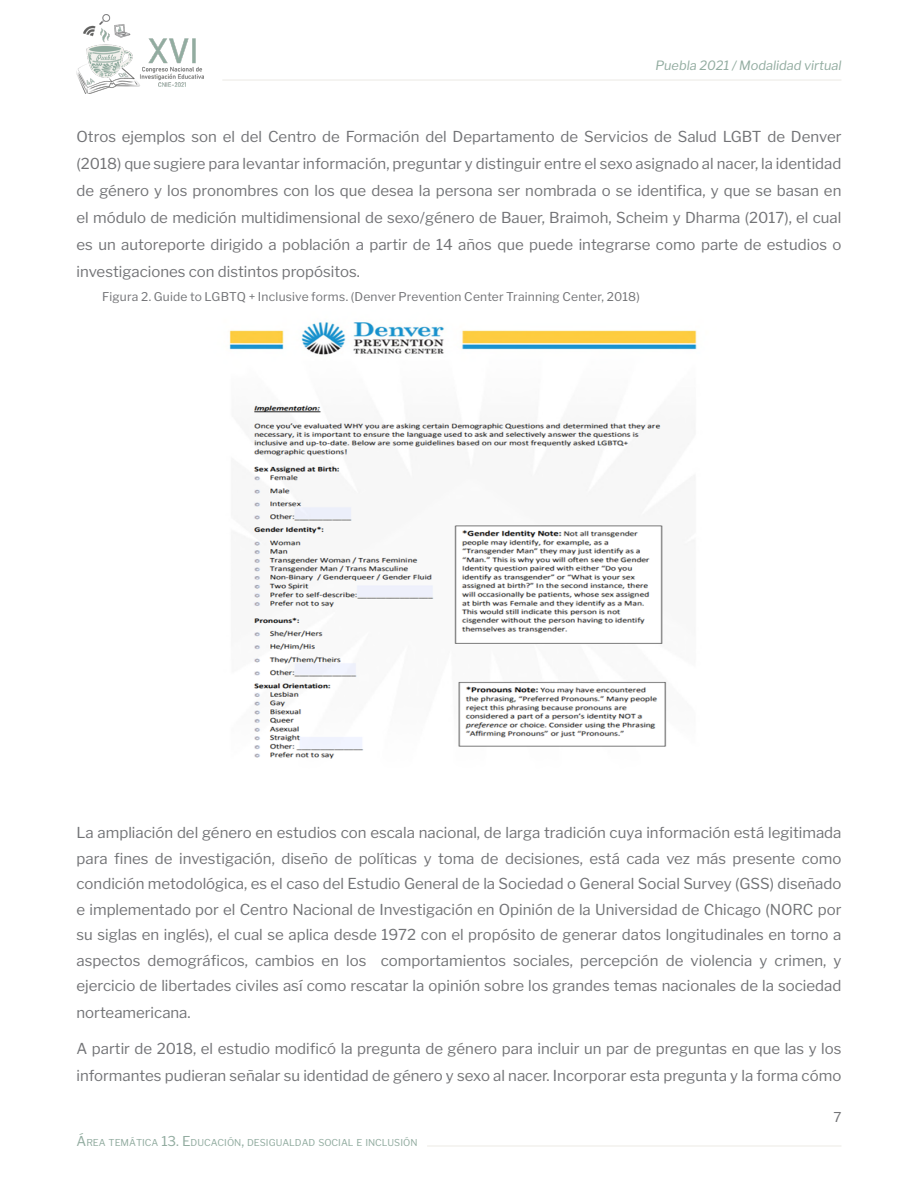
<style>
.page{position:relative;width:918px;height:1188px;background:#fff}
.page>*{position:absolute;margin:0;border:0;box-sizing:border-box;transform-origin:0 0}
.parrafo_general{font:15px/27px "Libre Franklin";color:#727376;text-align:justify}
.t1{font:13.5px "Libre Franklin";color:#727376}
.t2{font:italic 12.75px "Libre Franklin";color:#92aca0}
.PIES_DE_IMAGEN{font:12px "Libre Franklin";letter-spacing:.015em;color:#727376}
.t3{font:9.45px "Libre Franklin";color:#92aca0}
.s1{font-size:13.5px}
.s2{font-style:inherit}
</style>
<div class="page">
<hr style="left:222px;top:79px;width:619px;height:2px;background:#f2f1ed">
<img style="left:77px;top:15px;width:126px;height:79px">
<hr style="left:427px;top:1145px;width:414px;height:2px;background:#f2f1ed">
<img style="left:229px;top:322px;width:468px;height:437px">
<p class="t2" style="left:655px;top:58px;width:187px">Puebla 2021 / Modalidad virtual</p>
<p class="parrafo_general" style="left:77px;top:123px;width:766px">Otros ejemplos son el del Centro de Formación del Departamento de Servicios de Salud LGBT de Denver (2018) que sugiere para levantar información, preguntar y distinguir entre el sexo asignado al nacer, la identidad de género y los pronombres con los que desea la persona ser nombrada o se identifica, y que se basan en el módulo de medición multidimensional de sexo/género de Bauer, Braimoh, Scheim y Dharma (2017), el cual es un autoreporte dirigido a población a partir de 14 años que puede integrarse como parte de estudios o investigaciones con distintos propósitos.</p>
<p class="PIES_DE_IMAGEN" style="left:102px;top:289px;width:539px">Figura 2. Guide to LGBTQ + Inclusive forms. (Denver Prevention Center Trainning Center, 2018)</p>
<p class="parrafo_general" style="left:77px;top:820px;width:766px;line-height:25.5px">La ampliación del género en estudios con escala nacional, de larga tradición cuya información está legitimada para fines de investigación, diseño de políticas y toma de decisiones, está cada vez más presente como condición metodológica, es el caso del Estudio General de la Sociedad o General Social Survey (GSS) diseñado e implementado por el Centro Nacional de Investigación en Opinión de la Universidad de Chicago (NORC por su siglas en inglés), el cual se aplica desde 1972 con el propósito de generar datos longitudinales en torno a aspectos demográficos, cambios en los comportamientos sociales, percepción de violencia y crimen, y ejercicio de libertades civiles así como rescatar la opinión sobre los grandes temas nacionales de la sociedad</p>
<p class="parrafo_general" style="left:77px;top:999px;width:116px">norteamericana.</p>
<p class="parrafo_general" style="left:77px;top:1035px;width:766px">A partir de 2018, el estudio modificó la pregunta de género para incluir un par de preguntas en que las y los informantes pudieran señalar su identidad de género y sexo al nacer. Incorporar esta pregunta y la forma cómo</p>
<p class="t3" style="left:77px;top:1137px;width:342px"><span class="s1">Á</span>REA TEMÁTICA <span class="s1">13. E</span>DUCACIÓN<span class="s1">,</span> DESIGUALDAD SOCIAL E INCLUSIÓ<span class="s2">N</span></p>
<p class="t1" style="left:833px;top:1109px;width:10px">7</p>
</div>
